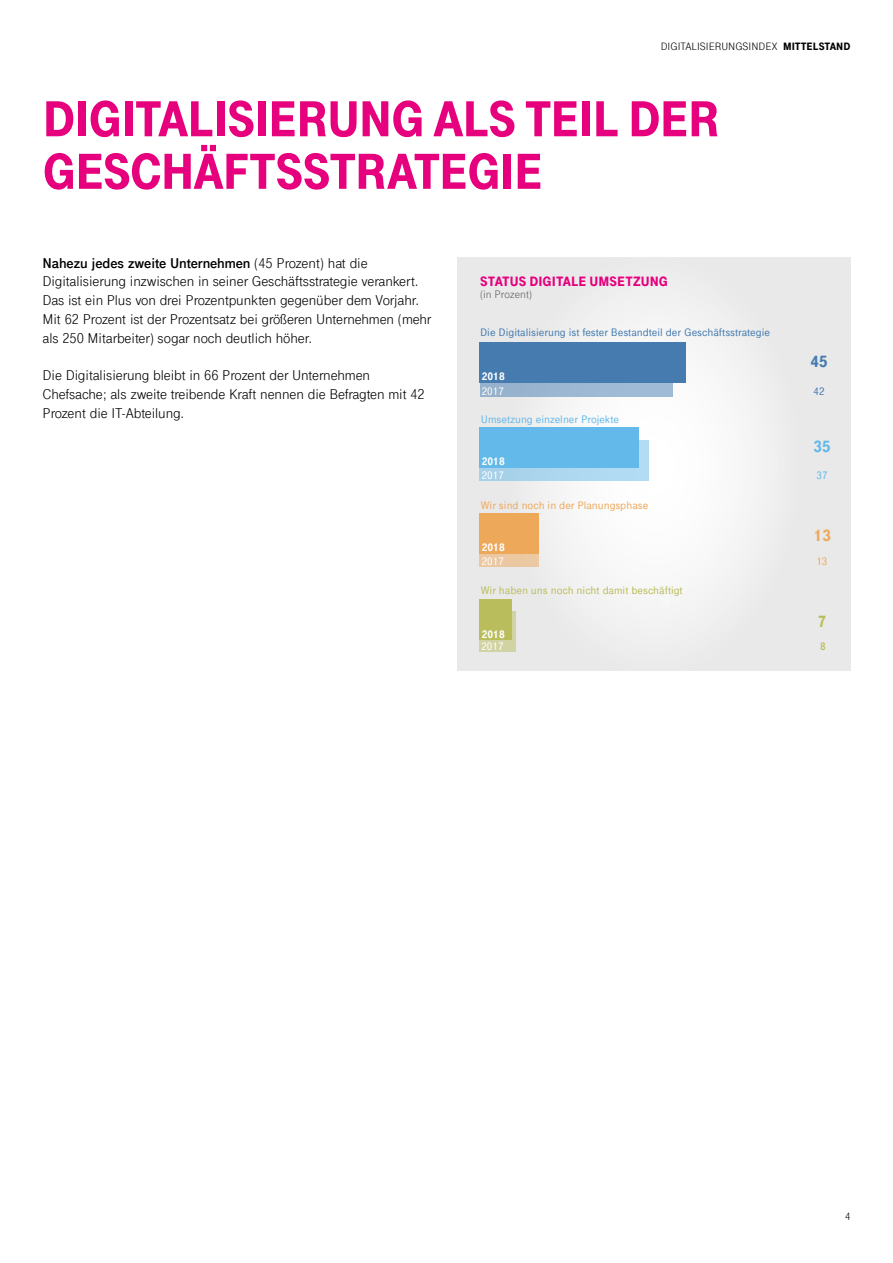
<style>
.page{position:relative;width:893px;height:1263px;background:#fff}
.page>*{position:absolute;margin:0;border:0;box-sizing:border-box;transform-origin:0 0}
.t1{font:900 52.5px/52.5px "Tele Grotesk Next";letter-spacing:-.02em;color:#e6007d}
.t2{font:900 17.25px "Tele Grotesk Next";color:#457baf}
.t3{font:900 17.25px "Tele Grotesk Next";color:#63b9e9}
.t4{font:900 17.25px "Tele Grotesk Next";color:#eea85a}
.t5{font:900 17.25px "Tele Grotesk Next";color:#b9bd5c}
.t6{font:15px/18.8px "Tele Grotesk Next";letter-spacing:-.005em;color:#000}
.t7{font:900 14.4px "Tele Grotesk Next";letter-spacing:.005em;color:#e6007d}
.t8{font:500 11.4px "Tele Grotesk Next";color:#457baf}
.t9{font:500 11.4px "Tele Grotesk Next";color:#b9bd5c}
.t10{font:500 11.4px "Tele Grotesk Next";color:#eea85a}
.t11{font:500 11.4px "Tele Grotesk Next";color:#63b9e9}
.t12{font:900 11.4px "Tele Grotesk Next";color:#fff}
.t13{font:500 11.4px "Tele Grotesk Next";color:#fff}
.t14{font:11.4px "Tele Grotesk Next";color:#615e5d}
.t15{font:700 11.4px "Tele Grotesk Next";color:#b9bd5c}
.t16{font:11.25px "Tele Grotesk Next";color:#000}
.s1{font-weight:900}
.s2{font-weight:700}
</style>
<div class="page">
<svg style="left:458px;top:258px;width:392px;height:413px"></svg>
<div style="left:480px;top:342px;width:206px;height:41px;background:#457baf"></div>
<div style="left:480px;top:383px;width:192px;height:14px;background:#9db8d2"></div>
<div style="left:479px;top:440px;width:169px;height:40px;background:#add8f0"></div>
<div style="left:479px;top:427px;width:160px;height:41px;background:#63b9e9"></div>
<div style="left:479px;top:513px;width:60px;height:41px;background:#eea85a"></div>
<svg style="left:479px;top:554px;width:60px;height:12px"></svg>
<div style="left:480px;top:599px;width:32px;height:41px;background:#b9bd5c"></div>
<svg style="left:479px;top:612px;width:37px;height:40px"></svg>
<p class="t16" style="left:661px;top:40px;width:191px">DIGITALISIERUNGSINDEX <span class="s1">MITTELSTAND</span></p>
<h1 class="t1" style="left:43px;top:93px;width:679px">DIGITALISIERUNG ALS TEIL DER<br>GESCHÄFTSSTRATEGIE</h1>
<p class="t6" style="left:43px;top:253px;width:390px"><span class="s2">Nahezu jedes zweite Unternehmen</span> (45 Prozent) hat die Digitalisierung inzwischen in seiner Geschäftsstrategie verankert.<br>Das ist ein Plus von drei Prozentpunkten gegenüber dem Vorjahr.<br>Mit 62 Prozent ist der Prozentsatz bei größeren Unternehmen (mehr als 250 Mitarbeiter) sogar noch deutlich höher.</p>
<p class="t6" style="left:43px;top:366px;width:384px">Die Digitalisierung bleibt in 66 Prozent der Unternehmen<br>Chefsache; als zweite treibende Kraft nennen die Befragten mit 42<br>Prozent die IT-Abteilung.</p>
<p class="t7" style="left:480px;top:274px;width:189px">STATUS DIGITALE UMSETZUNG</p>
<p class="t14" style="left:480px;top:288px;width:53px">(in Prozent)</p>
<p class="t8" style="left:480px;top:326px;width:291px">Die Digitalisierung ist fester Bestandteil der Geschäftsstrategie</p>
<p class="t12" style="left:482px;top:370px;width:25px">2018</p>
<p class="t13" style="left:482px;top:385px;width:24px">2017</p>
<p class="t11" style="left:481px;top:413px;width:140px">Umsetzung einzelner Projekte</p>
<p class="t2" style="left:810px;top:352px;width:19px">45</p>
<p class="t8" style="left:813px;top:385px;width:13px">42</p>
<p class="t3" style="left:813px;top:437px;width:19px">35</p>
<p class="t12" style="left:482px;top:455px;width:25px">2018</p>
<p class="t13" style="left:482px;top:469px;width:24px">2017</p>
<p class="t11" style="left:817px;top:469px;width:13px">37</p>
<p class="t10" style="left:481px;top:499px;width:169px">Wir sind noch in der Planungsphase</p>
<p class="t4" style="left:814px;top:526px;width:19px">13</p>
<p class="t12" style="left:482px;top:541px;width:25px">2018</p>
<p class="t13" style="left:482px;top:555px;width:24px">2017</p>
<p class="t10" style="left:816px;top:555px;width:13px">13</p>
<p class="t9" style="left:481px;top:583px;width:203px">Wir haben uns noch nicht damit beschäftigt</p>
<p class="t12" style="left:482px;top:628px;width:25px">2018</p>
<p class="t13" style="left:481px;top:640px;width:24px">2017</p>
<p class="t5" style="left:818px;top:611px;width:10px">7</p>
<p class="t15" style="left:820px;top:640px;width:7px">8</p>
<p class="t16" style="left:845px;top:1210px;width:7px">4</p>
</div>
